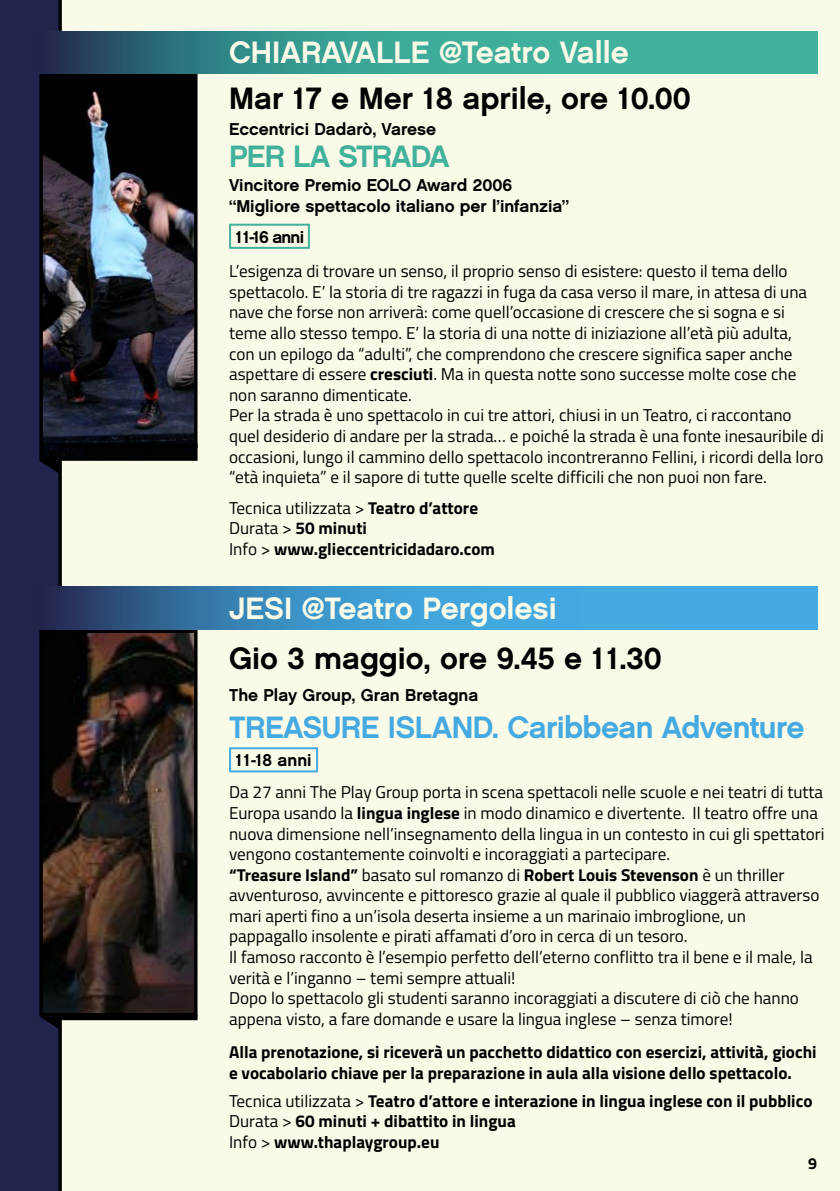
<style>
.page{position:relative;width:840px;height:1191px;background:#fff}
.page>*{position:absolute;margin:0;border:0;box-sizing:border-box;transform-origin:0 0}
.t1{font:30.8px "Chalet New York Nineteen Sixty";color:#000}
.t2{font:30.8px "Chalet New York Nineteen Sixty";color:#fafae8}
.t3{font:30.8px "Chalet New York Nineteen Sixty";letter-spacing:-.02em;color:#44aae1}
.t4{font:30.8px "Chalet New York Nineteen Sixty";letter-spacing:-.03em;color:#41b19c}
.t5{font:17.2px/20.6px "Titillium Web";color:#000}
.t6{font:700 17.2px/20.6px "Titillium Web";color:#000}
.t7{font:17.2px/20.6px "Chalet New York Nineteen Sixty";color:#000}
.t8{font:700 16px "Titillium Web";color:#000}
.s1{font-weight:700}
.s2{font-weight:400}
</style>
<div class="page">
<div style="left:0;top:0;width:839px;height:1191px;background:#21254b"></div>
<div style="left:58px;top:0;width:781px;height:1191px;background:#fafae8"></div>
<img style="left:43px;top:78px;width:150px;height:379px">
<div style="left:39px;top:74px;width:158px;height:387px;border:3px solid #000"></div>
<svg style="left:40px;top:461px;width:20px;height:13px"></svg>
<div style="left:60px;top:443px;width:137px;height:5px;border:4px solid #000"></div>
<div style="left:229px;top:224px;width:81px;height:25px;border:2px solid #41b19c"></div>
<img style="left:43px;top:633px;width:150px;height:379px">
<div style="left:39px;top:629px;width:158px;height:387px;border:3px solid #000"></div>
<svg style="left:39px;top:1016px;width:21px;height:13px"></svg>
<div style="left:60px;top:1015px;width:137px;height:5px;border:4px solid #000"></div>
<div style="left:229px;top:747px;width:89px;height:25px;border:2px solid #44aae1"></div>
<svg style="left:58px;top:31px;width:759px;height:43px;background:#38998f"></svg>
<svg style="left:58px;top:587px;width:759px;height:42px;background:#3d92c5"></svg>
<h1 class="t2" style="left:229px;top:33px;width:401px">CHIARAVALLE @Teatro Valle</h1>
<h1 class="t1" style="left:229px;top:79px;width:463px">Mar 17 e Mer 18 aprile, ore 10.00</h1>
<p class="t7" style="left:229px;top:118px;width:208px">Eccentrici Dadarò, Varese</p>
<h1 class="t4" style="left:229px;top:137px;width:222px">PER LA STRADA</h1>
<p class="t7" style="left:229px;top:175px;width:341px">Vincitore Premio EOLO Award 2006 “Migliore spettacolo italiano per l’infanzia”</p>
<p class="t7" style="left:235px;top:226px;width:70px">11-16 anni</p>
<p class="t5" style="left:229px;top:260px;width:596px">L’esigenza di trovare un senso, il proprio senso di esistere: questo il tema dello spettacolo. E’ la storia di tre ragazzi in fuga da casa verso il mare, in attesa di una nave che forse non arriverà: come quell’occasione di crescere che si sogna e si teme allo stesso tempo. E’ la storia di una notte di iniziazione all’età più adulta,<br>con un epilogo da “adulti”, che comprendono che crescere significa saper anche aspettare di essere <span class="s1">cresciuti</span>. Ma in questa notte sono successe molte cose che non saranno dimenticate.<br>Per la strada è uno spettacolo in cui tre attori, chiusi in un Teatro, ci raccontano quel desiderio di andare per la strada… e poiché la strada è una fonte inesauribile di occasioni, lungo il cammino dello spettacolo incontreranno Fellini, i ricordi della loro “età inquieta” e il sapore di tutte quelle scelte difficili che non puoi non fare.</p>
<p class="t6" style="left:229px;top:496px;width:267px"><span class="s2">Tecnica utilizzata &gt;</span> Teatro d’attore<br><span class="s2">Durata &gt;</span> 50 minuti<br><span class="s2">Info &gt;</span> www.glieccentricidadaro.com</p>
<h1 class="t2" style="left:229px;top:588px;width:329px">JESI @Teatro Pergolesi</h1>
<h1 class="t1" style="left:229px;top:639px;width:434px">Gio 3 maggio, ore 9.45 e 11.30</h1>
<p class="t7" style="left:229px;top:684px;width:251px">The Play Group, Gran Bretagna</p>
<h1 class="t3" style="left:229px;top:707px;width:576px">TREASURE ISLAND. Caribbean Adventure</h1>
<p class="t7" style="left:235px;top:749px;width:78px">11-18 anni</p>
<p class="t5" style="left:229px;top:781px;width:596px">Da 27 anni The Play Group porta in scena spettacoli nelle scuole e nei teatri di tutta Europa usando la <span class="s1">lingua inglese</span> in modo dinamico e divertente. Il teatro offre una nuova dimensione nell’insegnamento della lingua in un contesto in cui gli spettatori vengono costantemente coinvolti e incoraggiati a partecipare.<br><span class="s1">“Treasure Island”</span> basato sul romanzo di <span class="s1">Robert Louis Stevenson</span> è un thriller avventuroso, avvincente e pittoresco grazie al quale il pubblico viaggerà attraverso mari aperti fino a un’isola deserta insieme a un marinaio imbroglione, un pappagallo insolente e pirati affamati d’oro in cerca di un tesoro.<br>Il famoso racconto è l’esempio perfetto dell’eterno conflitto tra il bene e il male, la verità e l’inganno – temi sempre attuali!<br>Dopo lo spettacolo gli studenti saranno incoraggiati a discutere di ciò che hanno appena visto, a fare domande e usare la lingua inglese – senza timore!</p>
<p class="t6" style="left:229px;top:1040px;width:588px">Alla prenotazione, si riceverà un pacchetto didattico con esercizi, attività, giochi e vocabolario chiave per la preparazione in aula alla visione dello spettacolo.</p>
<p class="t6" style="left:229px;top:1089px;width:584px"><span class="s2">Tecnica utilizzata &gt;</span> Teatro d’attore e interazione in lingua inglese con il pubblico<br><span class="s2">Durata &gt;</span> 60 minuti + dibattito in lingua<br><span class="s2">Info &gt;</span> www.thaplaygroup.eu</p>
<p class="t8" style="left:807px;top:1151px;width:10px">9</p>
</div>
